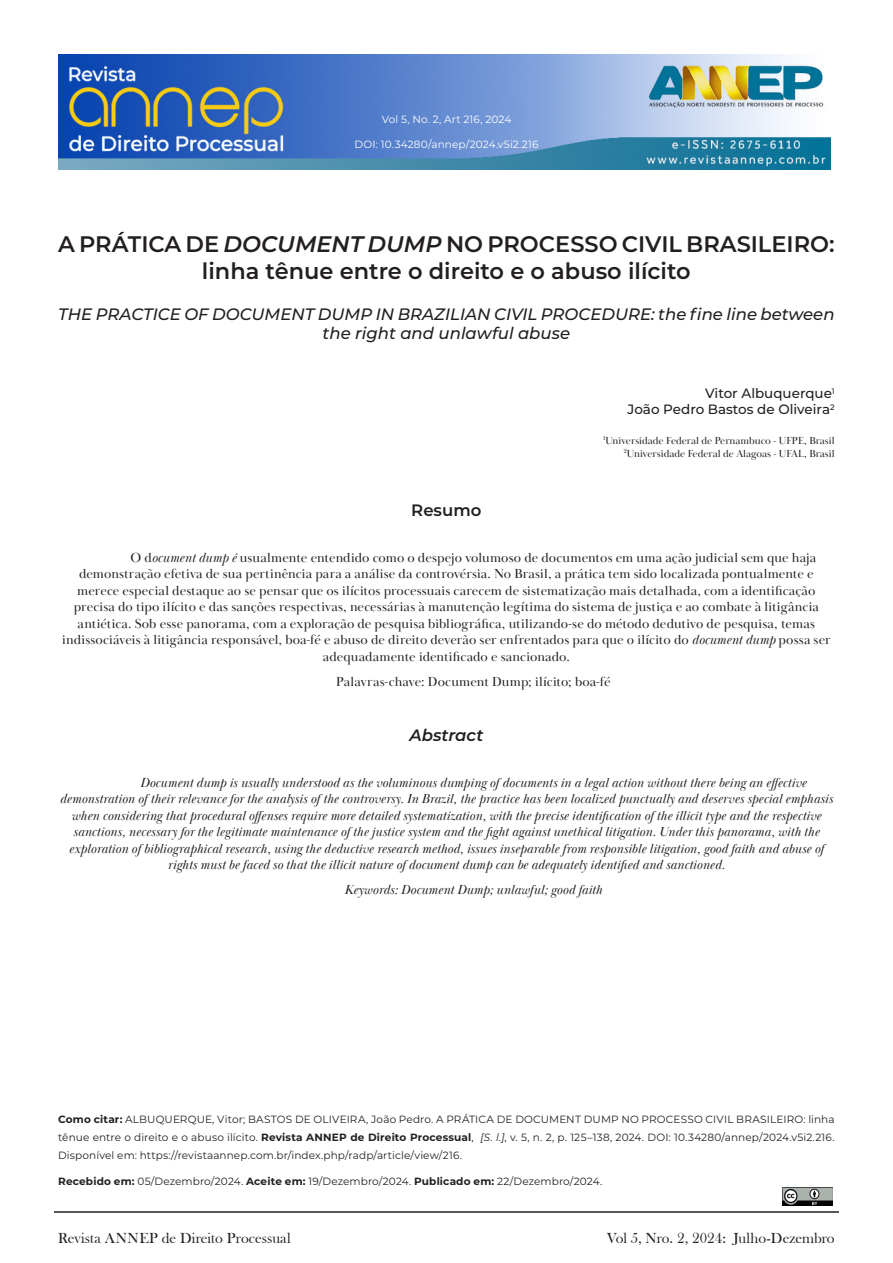
<style>
.page{position:relative;width:893px;height:1263px;background:#fff}
.page>*{position:absolute;margin:0;border:0;box-sizing:border-box;transform-origin:0 0}
.Titulo_Artigo_PT{font:600 22.5px/27px "Montserrat";color:#231f20;text-align:center}
.Titulo_Artigo_EN{font:italic 500 16.5px/19.8px "Montserrat";color:#231f20;text-align:center}
.Subtitulo_Resumo_EN{font:italic 600 16.5px "Montserrat";color:#231f20}
.SubTitulo_Resumo{font:600 16.5px "Montserrat";color:#231f20}
.t1{font:15px "Bask Old Face";color:#231f20}
.Resumo_EN{font:italic 13.5px "Baskerville Display PT";letter-spacing:.01em;color:#231f20}
.Resumo{font:13.5px "Baskerville Display PT";letter-spacing:.005em;color:#231f20}
.Autor{font:500 13.5px "Montserrat";color:#231f20}
.t2{font:10.5px/18px "Montserrat";letter-spacing:.01em;color:#231f20;text-align:justify}
.Afiliação_Primeira{font:10.5px/12.6px "Baskerville Display PT";color:#231f20;text-align:right}
.t3{font:10.5px "Montserrat";letter-spacing:.015em;color:#fff}
.s1{font-style:italic}
.s2{font-weight:700}
</style>
<div class="page">
<hr style="left:54px;top:1211px;width:785px;height:2px;background:#231f20">
<img style="left:782px;top:1188px;width:51px;height:17px">
<img style="left:58px;top:54px;width:773px;height:115px">
<p class="t3" style="left:382px;top:112px;width:131px">Vol 5, No. 2, Art 216, 2024</p>
<p class="t3" style="left:354px;top:137px;width:185px">DOI: 10.34280/annep/2024.v5i2.216</p>
<p class="Titulo_Artigo_PT" style="left:58px;top:229px;width:778px">A PRÁTICA DE <span class="s1">DOCUMENT DUMP</span> NO PROCESSO CIVIL BRASILEIRO: linha tênue entre o direito e o abuso ilícito</p>
<p class="Titulo_Artigo_EN" style="left:58px;top:303px;width:778px">THE PRACTICE OF DOCUMENT DUMP IN BRAZILIAN CIVIL PROCEDURE: the fine line between the right and unlawful abuse</p>
<p class="Autor" style="left:705px;top:384px;width:131px">Vitor Albuquerque<sup>1</sup></p>
<p class="Autor" style="left:627px;top:400px;width:209px">João Pedro Bastos de Oliveira<sup>2</sup></p>
<p class="Afiliação_Primeira" style="left:603px;top:434px;width:233px"><sup>1</sup>Universidade Federal de Pernambuco - UFPE, Brasil<br><sup>2</sup>Universidade Federal de Alagoas - UFAL, Brasil</p>
<p class="SubTitulo_Resumo" style="left:411px;top:498px;width:72px">Resumo</p>
<p class="Resumo" style="left:130px;top:549px;width:687px">O d<span class="s1">ocument dump é</span> usualmente entendido como o despejo volumoso de documentos em uma ação judicial sem que haja</p>
<p class="Resumo" style="left:79px;top:566px;width:736px">demonstração efetiva de sua pertinência para a análise da controvérsia. No Brasil, a prática tem sido localizada pontualmente e</p>
<p class="Resumo" style="left:77px;top:582px;width:740px">merece especial destaque ao se pensar que os ilícitos processuais carecem de sistematização mais detalhada, com a identificação</p>
<p class="Resumo" style="left:74px;top:599px;width:747px">precisa do tipo ilícito e das sanções respectivas, necessárias à manutenção legítima do sistema de justiça e ao combate à litigância</p>
<p class="Resumo" style="left:78px;top:615px;width:739px">antiética. Sob esse panorama, com a exploração de pesquisa bibliográfica, utilizando-se do método dedutivo de pesquisa, temas</p>
<p class="Resumo" style="left:62px;top:632px;width:770px">indissociáveis à litigância responsável, boa-fé e abuso de direito deverão ser enfrentados para que o ilícito do <span class="s1">document dump</span> possa ser</p>
<p class="Resumo" style="left:323px;top:648px;width:248px">adequadamente identificado e sancionado.</p>
<p class="Resumo" style="left:336px;top:673px;width:276px">Palavras-chave: Document Dump; ilícito; boa-fé</p>
<p class="Subtitulo_Resumo_EN" style="left:409px;top:723px;width:75px">Abstract</p>
<p class="Resumo_EN" style="left:140px;top:775px;width:668px">Document dump is usually understood as the voluminous dumping of documents in a legal action without there being an effective</p>
<p class="Resumo_EN" style="left:60px;top:791px;width:775px">demonstration of their relevance for the analysis of the controversy. In Brazil, the practice has been localized punctually and deserves special emphasis</p>
<p class="Resumo_EN" style="left:71px;top:808px;width:751px">when considering that procedural offenses require more detailed systematization, with the precise identification of the illicit type and the respective</p>
<p class="Resumo_EN" style="left:73px;top:824px;width:748px">sanctions, necessary for the legitimate maintenance of the justice system and the fight against unethical litigation. Under this panorama, with the</p>
<p class="Resumo_EN" style="left:69px;top:841px;width:756px">exploration of bibliographical research, using the deductive research method, issues inseparable from responsible litigation, good faith and abuse of</p>
<p class="Resumo_EN" style="left:168px;top:857px;width:559px">rights must be faced so that the illicit nature of document dump can be adequately identified and sanctioned.</p>
<p class="Resumo_EN" style="left:344px;top:882px;width:259px">Keywords: Document Dump; unlawful; good faith</p>
<p class="t2" style="left:58px;top:1109px;width:778px"><span class="s2">Como citar:</span> ALBUQUERQUE, Vitor; BASTOS DE OLIVEIRA, João Pedro. A PRÁTICA DE DOCUMENT DUMP NO PROCESSO CIVIL BRASILEIRO: linha tênue entre o direito e o abuso ilícito. <span class="s2">Revista ANNEP de Direito Processual</span>, <span class="s1">[S. l.]</span>, v. 5, n. 2, p. 125–138, 2024. DOI: 10.34280/annep/2024.v5i2.216.<br>Disponível em: https://revistaannep.com.br/index.php/radp/article/view/216.</p>
<p class="t2" style="left:58px;top:1172px;width:546px"><span class="s2">Recebido em:</span> 05/Dezembro/2024. <span class="s2">Aceite em:</span> 19/Dezembro/2024. <span class="s2">Publicado em:</span> 22/Dezembro/2024.</p>
<p class="t1" style="left:58px;top:1230px;width:234px">Revista ANNEP de Direito Processual</p>
<p class="t1" style="left:607px;top:1230px;width:229px">Vol 5, Nro. 2, 2024: Julho-Dezembro</p>
</div>
